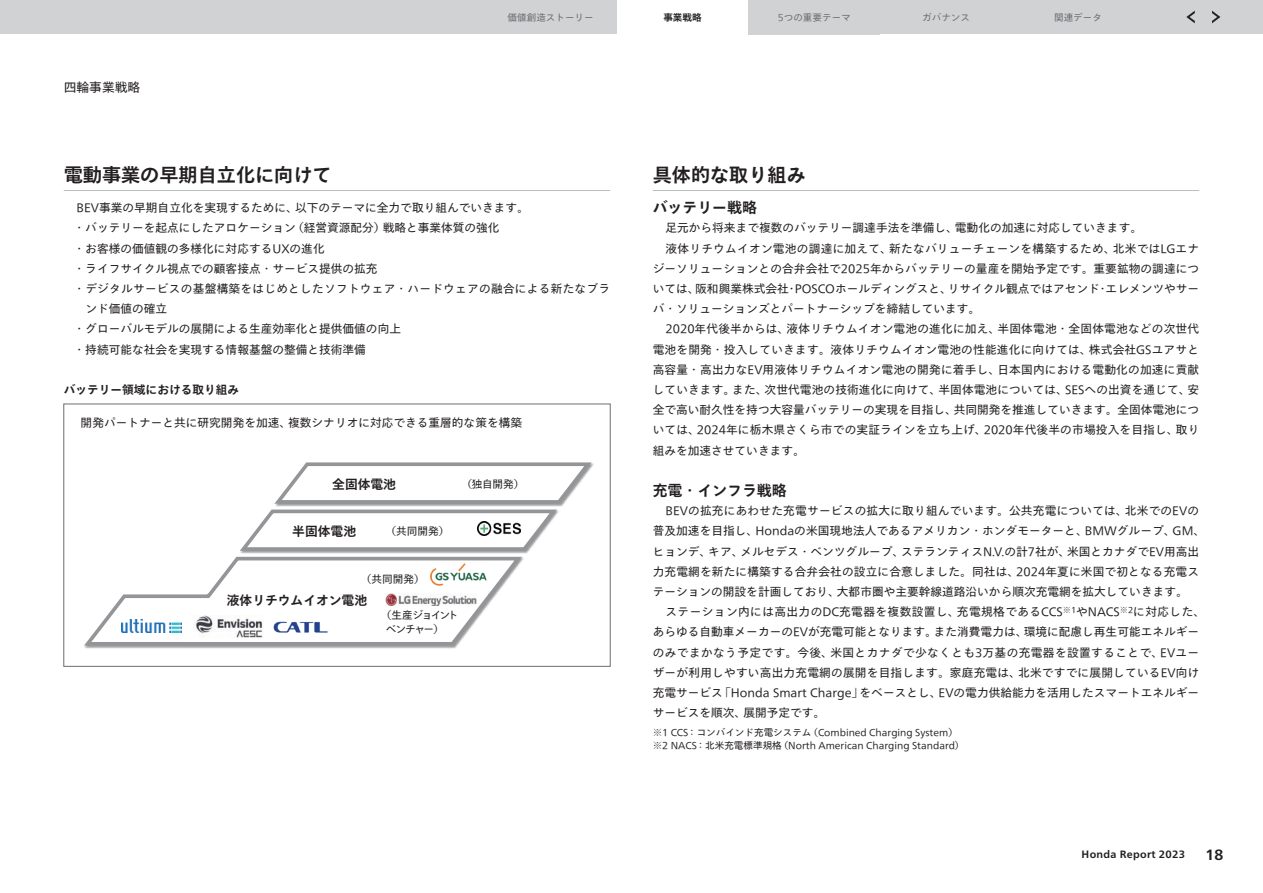
<style>
.page{position:relative;width:1263px;height:893px;background:#fff}
.page>*{position:absolute;margin:0;border:0;box-sizing:border-box;transform-origin:0 0}
.t1{font:700 19.2px "Tazugane Gothic Std N";color:#231f20}
.t2{font:700 14.85px "Tazugane Gothic Std N";color:#231f20}
.t3{font:700 14.85px "Neue Frutiger World";color:#231f20}
.t4{font:700 12.75px "Tazugane Gothic Std N";color:#231f20}
.t5{font:12.75px "Tazugane Gothic Std N";color:#231f20}
.t6{font:11.7px/20.2px "Tazugane Gothic Std N";color:#231f20}
.t7{font:11.7px "Tazugane Gothic Std N";letter-spacing:.02em;color:#231f20}
.t8{font:700 11.7px "Tazugane Gothic Std N";color:#231f20}
.t9{font:10.65px "Tazugane Gothic Std N";letter-spacing:-.035em;color:#231f20}
.t10{font:700 10.65px "Neue Frutiger World";letter-spacing:.03em;color:#231f20}
.t11{font:10.65px/13.8px "Tazugane Gothic Std N";letter-spacing:-.115em;color:#231f20}
.t12{font:9.6px/13.8px "Tazugane Gothic Std N";color:#231f20}
.t13{font:9.6px "Tazugane Gothic Std N";color:#6c6d70}
.t14{font:700 9.6px "Tazugane Gothic Std N";color:#231f20}
</style>
<div class="page">
<hr style="left:64px;top:190px;width:546px;height:1px;background:#bcbdc0">
<hr style="left:653px;top:190px;width:546px;height:1px;background:#bcbdc0">
<svg style="left:84px;top:462px;width:510px;height:185px"></svg>
<img style="left:283px;top:638px;width:11px;height:2px">
<div style="left:473px;top:517px;width:50px;height:22px;background:#fff"></div>
<img style="left:477px;top:522px;width:43px;height:14px">
<div style="left:423px;top:563px;width:66px;height:24px;background:#fff"></div>
<img style="left:430px;top:563px;width:57px;height:23px">
<div style="left:188px;top:616px;width:95px;height:25px;background:#fff"></div>
<img style="left:195px;top:616px;width:68px;height:22px">
<div style="left:265px;top:615px;width:117px;height:23px;background:#fff"></div>
<img style="left:273px;top:621px;width:55px;height:12px">
<div style="left:113px;top:616px;width:76px;height:24px;background:#fff"></div>
<img style="left:121px;top:619px;width:60px;height:14px">
<div style="left:385px;top:592px;width:91px;height:14px;background:#fff"></div>
<img style="left:385px;top:594px;width:91px;height:12px">
<div style="left:0;top:0;width:1263px;height:34px;background:#d1d2d4"></div>
<svg style="left:1212px;top:11px;width:8px;height:12px"></svg>
<svg style="left:1186px;top:11px;width:9px;height:12px"></svg>
<div style="left:617px;top:0;width:131px;height:34px;background:#fff"></div>
<p class="t5" style="left:64px;top:78px;width:78px">四輪事業戦略</p>
<p class="t13" style="left:508px;top:10px;width:88px">価値創造ストーリー</p>
<p class="t14" style="left:663px;top:10px;width:40px">事業戦略</p>
<p class="t13" style="left:778px;top:10px;width:74px">5つの重要テーマ</p>
<p class="t13" style="left:922px;top:10px;width:49px">ガバナンス</p>
<p class="t13" style="left:1054px;top:10px;width:49px">関連データ</p>
<h1 class="t1" style="left:64px;top:161px;width:269px">電動事業の早期自立化に向けて</h1>
<p class="t6" style="left:77px;top:198px;width:454px">BEV事業の早期自立化を実現するために、以下のテーマに全力で取り組んでいきます。</p>
<p class="t6" style="left:74px;top:219px;width:428px">・バッテリーを起点にしたアロケーション（経営資源配分）戦略と事業体質の強化</p>
<p class="t6" style="left:74px;top:239px;width:253px">・お客様の価値観の多様化に対応するUXの進化</p>
<p class="t6" style="left:74px;top:259px;width:306px">・ライフサイクル視点での顧客接点・サービス提供の拡充</p>
<p class="t7" style="left:74px;top:281px;width:538px">・ デジタルサービスの基盤構築をはじめとしたソフトウェア・ハードウェアの融合による新たなブラ</p>
<p class="t6" style="left:85px;top:299px;width:83px">ンド価値の確立</p>
<p class="t6" style="left:74px;top:320px;width:329px">・グローバルモデルの展開による生産効率化と提供価値の向上</p>
<p class="t6" style="left:74px;top:340px;width:294px">・持続可能な社会を実現する情報基盤の整備と技術準備</p>
<p class="t8" style="left:64px;top:382px;width:177px">バッテリー領域における取り組み</p>
<p class="t6" style="left:81px;top:413px;width:443px">開発パートナーと共に研究開発を加速、複数シナリオに対応できる重層的な策を構築</p>
<p class="t4" style="left:332px;top:476px;width:65px">全固体電池</p>
<p class="t4" style="left:292px;top:522px;width:65px">半固体電池</p>
<p class="t9" style="left:386px;top:524px;width:65px">（共同開発）</p>
<p class="t9" style="left:361px;top:572px;width:65px">（共同開発）</p>
<p class="t11" style="left:386px;top:609px;width:74px;text-indent:-5px">（生産ジョイントベンチャー）</p>
<p class="t4" style="left:227px;top:591px;width:142px">液体リチウムイオン電池</p>
<p class="t9" style="left:461px;top:477px;width:64px">（独自開発）</p>
<h1 class="t1" style="left:653px;top:161px;width:155px">具体的な取り組み</h1>
<p class="t2" style="left:653px;top:197px;width:121px">バッテリー戦略　</p>
<p class="t6" style="left:665px;top:219px;width:478px">足元から将来まで複数のバッテリー調達手法を準備し、電動化の加速に対応していきます。</p>
<p class="t7" style="left:665px;top:240px;width:535px">液体リチウムイオン電池の調達に加えて、新たなバリューチェーンを構築するため、北米ではLGエナ</p>
<p class="t6" style="left:653px;top:259px;width:548px">ジーソリューションとの合弁会社で2025年からバッテリーの量産を開始予定です。重要鉱物の調達につ</p>
<p class="t6" style="left:653px;top:279px;width:548px">いては、阪和興業株式会社・POSCOホールディングスと、リサイクル観点ではアセンド・エレメンツやサー</p>
<p class="t6" style="left:653px;top:299px;width:329px">バ・ソリューションズとパートナーシップを締結しています。</p>
<p class="t6" style="left:665px;top:320px;width:535px">2020年代後半からは、液体リチウムイオン電池の進化に加え、半固体電池・全固体電池などの次世代</p>
<p class="t6" style="left:653px;top:340px;width:548px">電池を開発・投入していきます。液体リチウムイオン電池の性能進化に向けては、株式会社GSユアサと</p>
<p class="t6" style="left:653px;top:360px;width:548px">高容量・高出力なEV用液体リチウムイオン電池の開発に着手し、日本国内における電動化の加速に貢献</p>
<p class="t6" style="left:653px;top:380px;width:548px">していきます。また、次世代電池の技術進化に向けて、半固体電池については、SESへの出資を通じて、安</p>
<p class="t6" style="left:653px;top:400px;width:548px">全で高い耐久性を持つ大容量バッテリーの実現を目指し、共同開発を推進していきます。全固体電池につ</p>
<p class="t6" style="left:653px;top:421px;width:548px">いては、2024年に栃木県さくら市での実証ラインを立ち上げ、2020年代後半の市場投入を目指し、取り</p>
<p class="t6" style="left:653px;top:441px;width:154px">組みを加速させていきます。</p>
<p class="t2" style="left:653px;top:480px;width:135px">充電・インフラ戦略</p>
<p class="t6" style="left:653px;top:501px;width:554px;text-indent:13px">BEVの拡充にあわせた充電サービスの拡大に取り組んでいます。公共充電については、北米でのEVの普及加速を目指し、Hondaの米国現地法人であるアメリカン・ホンダモーターと、BMWグループ、GM、ヒョンデ、キア、メルセデス・ベンツグループ、ステランティスN.V.の計7社が、米国とカナダでEV用高出力充電網を新たに構築する合弁会社の設立に合意しました。同社は、2024年夏に米国で初となる充電ステーションの開設を計画しており、大都市圏や主要幹線道路沿いから順次充電網を拡大していきます。</p>
<p class="t6" style="left:653px;top:602px;width:554px;text-indent:13px">ステーション内には高出力のDC充電器を複数設置し、充電規格であるCCS<sup>※1</sup>やNACS<sup>※2</sup>に対応した、あらゆる自動車メーカーのEVが充電可能となります。また消費電力は、環境に配慮し再生可能エネルギーのみでまかなう予定です。今後、米国とカナダで少なくとも3万基の充電器を設置することで、EVユーザーが利用しやすい高出力充電網の展開を目指します。家庭充電は、北米ですでに展開しているEV向け充電サービス「Honda Smart Charge」をベースとし、EVの電力供給能力を活用したスマートエネルギーサービスを順次、展開予定です。</p>
<p class="t12" style="left:653px;top:726px;width:313px">※1 CCS：コンバインド充電システム（Combined Charging System）※2 NACS：北米充電標準規格（North American Charging Standard）</p>
<p class="t10" style="left:1081px;top:845px;width:105px">Honda Report 2023</p>
<p class="t3" style="left:1205px;top:841px;width:19px">18</p>
</div>
